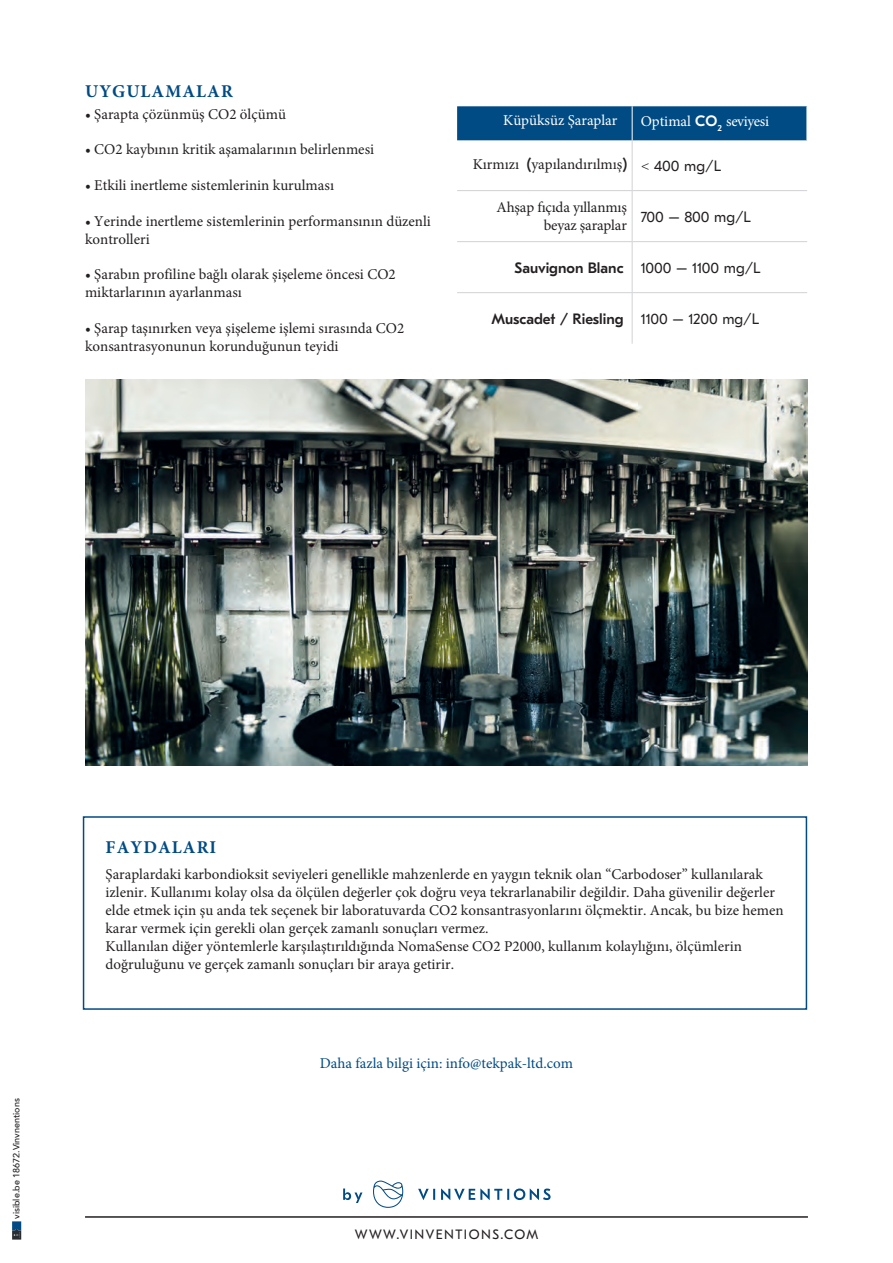
<style>
.page{position:relative;width:893px;height:1263px;background:#fff}
.page>*{position:absolute;margin:0;border:0;box-sizing:border-box;transform-origin:0 0}
.t1{font:700 18px "Minion Pro";letter-spacing:.06em;color:#014b84}
.t2{font:15px/18px "Minion Pro";color:#231f20}
.t3{font:15px "GT Eesti Pro Text";color:#231f20}
.t4{font:15px "Minion Pro";color:#014b84}
.t5{font:500 15px "GT Eesti Pro Text";color:#231f20}
.t6{font:15px "Minion Pro";color:#fff}
.t7{font:15px "Minion Pro";letter-spacing:-.025em;color:#fff}
.t8{font:13.5px "GT Eesti Pro Text";letter-spacing:.11em;color:#231f20}
.t9{font:500 9px "Avenir";color:#231f20}
.t10{font:500 8.7px "GT Eesti Pro Text";color:#fff}
.s1{font-family:"GT Eesti Pro Text";font-weight:500}
.s2{font-family:"GT Eesti Pro Text"}
</style>
<div class="page">
<svg style="left:373px;top:1180px;width:30px;height:28px"></svg>
<svg style="left:418px;top:1188px;width:133px;height:12px"></svg>
<svg style="left:343px;top:1188px;width:19px;height:15px"></svg>
<hr style="left:85px;top:1216px;width:723px;height:2px;background:#231f20">
<div style="left:83px;top:816px;width:724px;height:194px;border:2px solid #014b84"></div>
<div style="left:457px;top:106px;width:349px;height:34px;background:#014b84"></div>
<hr style="left:632px;top:106px;width:1px;height:34px;background:#fff">
<hr style="left:632px;top:140px;width:1px;height:50px;background:#d1d2d4">
<hr style="left:457px;top:190px;width:175px;height:1px;background:#d1d2d4">
<hr style="left:632px;top:190px;width:175px;height:1px;background:#d1d2d4">
<hr style="left:632px;top:191px;width:1px;height:50px;background:#d1d2d4">
<hr style="left:457px;top:241px;width:175px;height:1px;background:#d1d2d4">
<hr style="left:632px;top:241px;width:175px;height:1px;background:#d1d2d4">
<hr style="left:632px;top:242px;width:1px;height:50px;background:#d1d2d4">
<hr style="left:457px;top:292px;width:175px;height:1px;background:#d1d2d4">
<hr style="left:632px;top:292px;width:175px;height:1px;background:#d1d2d4">
<hr style="left:632px;top:293px;width:1px;height:51px;background:#d1d2d4">
<img style="left:85px;top:380px;width:723px;height:385px">
<svg style="left:12px;top:1221px;width:9px;height:18px"></svg>
<p class="t1" style="left:85px;top:78px;width:149px">UYGULAMALAR</p>
<p class="t2" style="left:85px;top:105px;width:202px">• Şarapta çözünmüş CO2 ölçümü</p>
<p class="t2" style="left:85px;top:141px;width:291px">• CO2 kaybının kritik aşamalarının belirlenmesi</p>
<p class="t2" style="left:85px;top:176px;width:250px">• Etkili inertleme sistemlerinin kurulması</p>
<p class="t2" style="left:85px;top:212px;width:347px">• Yerinde inertleme sistemlerinin performansının düzenli kontrolleri</p>
<p class="t2" style="left:85px;top:266px;width:312px">• Şarabın profiline bağlı olarak şişeleme öncesi CO2 miktarlarının ayarlanması</p>
<p class="t2" style="left:85px;top:319px;width:321px">• Şarap taşınırken veya şişeleme işlemi sırasında CO2 konsantrasyonunun korunduğunun teyidi</p>
<p class="t6" style="left:503px;top:110px;width:116px">Küpüksüz Şaraplar</p>
<p class="t7" style="left:726px;top:111px;width:44px">seviyesi</p>
<p class="t3" style="left:654px;top:157px;width:68px">400 mg L/</p>
<p class="t6" style="left:641px;top:111px;width:78px">Optimal <span class="s1">CO</span></p>
<p class="t10" style="left:717px;top:123px;width:6px">2</p>
<p class="t2" style="left:527px;top:155px;width:124px"><span class="s1">(</span>yapılandırılmış<span class="s1">)</span> <span class="s2">&lt;</span></p>
<p class="t2" style="left:473px;top:155px;width:48px">Kırmızı</p>
<p class="t2" style="left:497px;top:198px;width:132px">Ahşap fıçıda yıllanmış</p>
<p class="t3" style="left:641px;top:208px;width:112px">700 – 800 mg L/</p>
<p class="t2" style="left:544px;top:216px;width:85px">beyaz şaraplar</p>
<p class="t5" style="left:515px;top:259px;width:111px">Sauvignon Blanc</p>
<p class="t5" style="left:492px;top:310px;width:134px">Muscadet / Riesling</p>
<p class="t3" style="left:641px;top:259px;width:121px">1000 – 1100 mg L/</p>
<p class="t3" style="left:641px;top:310px;width:120px">1100 – 1200 mg L/</p>
<p class="t9" style="left:9px;top:1219px;width:122px;rotate:-90deg">visible.be 18672.Vinvnentions</p>
<p class="t1" style="left:106px;top:834px;width:112px">FAYDALARI</p>
<p class="t2" style="left:106px;top:865px;width:680px">Şaraplardaki karbondioksit seviyeleri genellikle mahzenlerde en yaygın teknik olan “Carbodoser” kullanılarak izlenir. Kullanımı kolay olsa da ölçülen değerler çok doğru veya tekrarlanabilir değildir. Daha güvenilir değerler elde etmek için şu anda tek seçenek bir laboratuvarda CO2 konsantrasyonlarını ölçmektir. Ancak, bu bize hemen karar vermek için gerekli olan gerçek zamanlı sonuçları vermez.<br>Kullanılan diğer yöntemlerle karşılaştırıldığında NomaSense CO P2 2000, kullanım kolaylığını, ölçümlerin doğruluğunu ve gerçek zamanlı sonuçları bir araya getirir.</p>
<p class="t4" style="left:320px;top:1053px;width:255px">Daha fazla bilgi için: info@tekpak-ltd.com</p>
<p class="t8" style="left:355px;top:1227px;width:185px">WWW.VINVENTIONS.COM</p>
</div>
